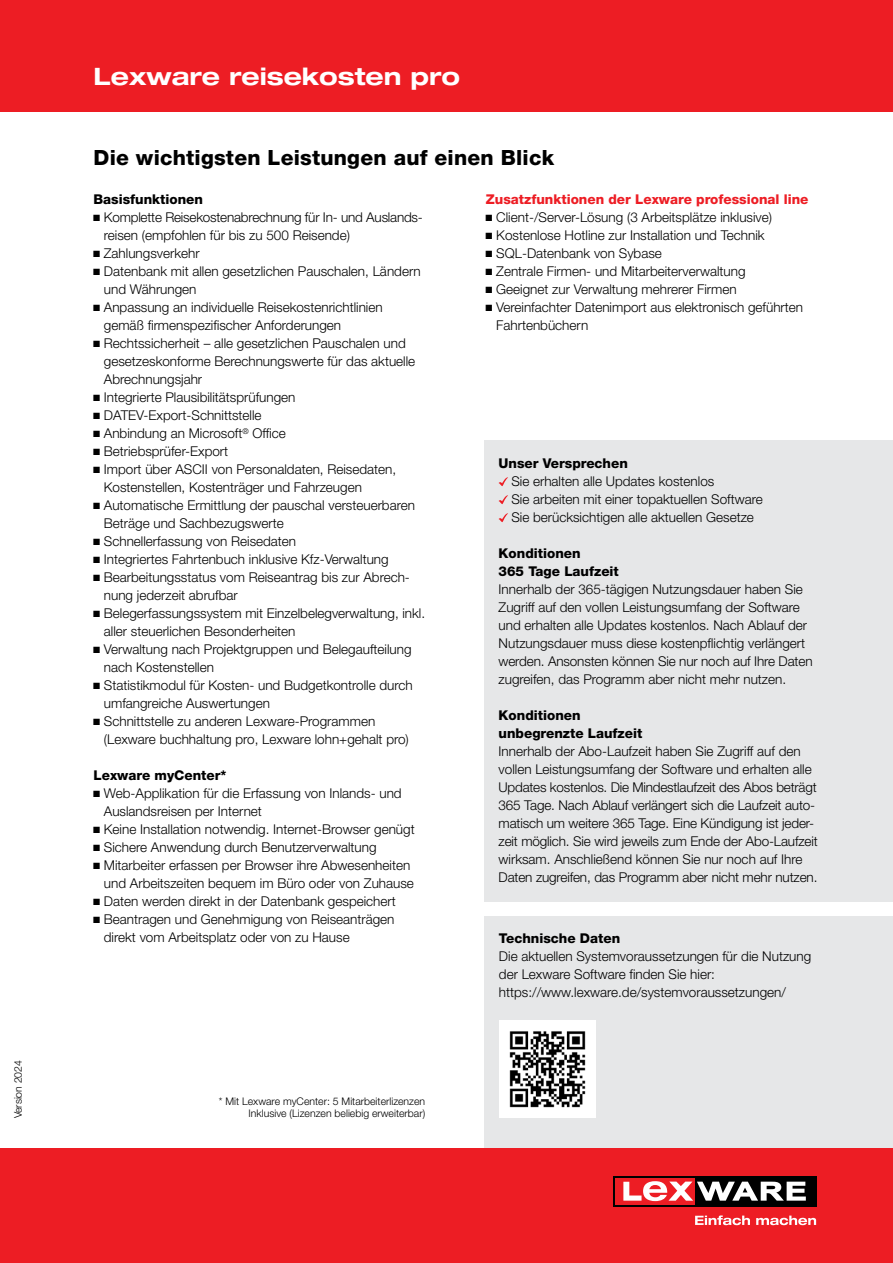
<style>
.page{position:relative;width:893px;height:1263px;background:#fff}
.page>*{position:absolute;margin:0;border:0;box-sizing:border-box;transform-origin:0 0}
.t1{font:700 expanded 24px "Helvetica Neue LT Std";color:#fff}
.t2{font:800 21px "Helvetica Neue LT Std";letter-spacing:.01em;color:#000}
.t3{font:300 13.5px/18px "Helvetica Neue LT Std";color:#000}
.t4{font:800 13.5px/18px "Helvetica Neue LT Std";color:#000}
.t5{font:800 13.5px "Helvetica Neue LT Std";color:#ed1d24}
.t6{font:300 10.5px/12.6px "Helvetica Neue LT Std";color:#000;text-align:right}
</style>
<div class="page">
<div style="left:485px;top:916px;width:408px;height:246px;background:#e6e7e8"></div>
<img style="left:499px;top:1021px;width:97px;height:96px">
<div style="left:485px;top:440px;width:408px;height:461px;background:#e6e7e8"></div>
<svg style="left:499px;top:477px;width:9px;height:9px"></svg>
<svg style="left:499px;top:495px;width:9px;height:9px"></svg>
<svg style="left:499px;top:513px;width:9px;height:9px"></svg>
<div style="left:0;top:1148px;width:893px;height:115px;background:#ed1d24"></div>
<div style="left:613px;top:1176px;width:203px;height:30px;background:#000"></div>
<div style="left:615px;top:1178px;width:80px;height:26px;background:#ed1d24"></div>
<svg style="left:623px;top:1181px;width:183px;height:20px"></svg>
<svg style="left:695px;top:1215px;width:55px;height:10px"></svg>
<svg style="left:756px;top:1215px;width:60px;height:10px"></svg>
<div style="left:0;top:0;width:893px;height:112px;background:#ed1d24"></div>
<p class="t6" style="left:11px;top:1118px;width:59px;rotate:-90deg">Version 2024</p>
<h1 class="t1" style="left:94px;top:62px;width:368px">Lexware reisekosten pro</h1>
<h2 class="t2" style="left:94px;top:145px;width:462px">Die wichtigsten Leistungen auf einen Blick</h2>
<p class="t4" style="left:94px;top:190px;width:111px">Basisfunktionen</p>
<p class="t3" style="left:104px;top:208px;width:321px;text-indent:-10px">■ Komplette Reisekostenabrechnung für In- und Auslands&shy;reisen (empfohlen für bis zu 500 Reisende)</p>
<p class="t3" style="left:94px;top:244px;width:108px">■ Zahlungsverkehr</p>
<p class="t3" style="left:104px;top:262px;width:318px;text-indent:-10px">■ Datenbank mit allen gesetzlichen Pauschalen, Ländern und Währungen</p>
<p class="t3" style="left:104px;top:298px;width:280px;text-indent:-10px">■ Anpassung an individuelle Reisekostenrichtlinien gemäß firmenspezifischer Anforderungen</p>
<p class="t3" style="left:104px;top:334px;width:313px;text-indent:-10px">■ Rechtssicherheit – alle gesetzlichen Pauschalen und gesetzeskonforme Berechnungswerte für das aktuelle<br>Abrechnungsjahr</p>
<p class="t3" style="left:94px;top:388px;width:203px">■ Integrierte Plausibilitätsprüfungen</p>
<p class="t3" style="left:94px;top:406px;width:169px">■ DATEV-Export-Schnittstelle</p>
<p class="t3" style="left:94px;top:424px;width:194px">■ Anbindung an Microsoft<sup>®</sup> Office</p>
<p class="t3" style="left:94px;top:442px;width:136px">■ Betriebsprüfer-Export</p>
<p class="t3" style="left:104px;top:460px;width:294px;text-indent:-10px">■ Import über ASCII von Personaldaten, Reisedaten,<br>Kostenstellen, Kostenträger und Fahrzeugen</p>
<p class="t3" style="left:104px;top:496px;width:313px;text-indent:-10px">■ Automatische Ermittlung der pauschal versteuerbaren<br>Beträge und Sachbezugswerte</p>
<p class="t3" style="left:94px;top:532px;width:204px">■ Schnellerfassung von Reisedaten</p>
<p class="t3" style="left:94px;top:550px;width:297px">■ Integriertes Fahrtenbuch inklusive Kfz-Verwaltung</p>
<p class="t3" style="left:104px;top:568px;width:308px;text-indent:-10px">■ Bearbeitungsstatus vom Reiseantrag bis zur Abrech&shy;nung jederzeit abrufbar</p>
<p class="t3" style="left:104px;top:604px;width:323px;text-indent:-10px">■ Belegerfassungssystem mit Einzelbelegverwaltung, inkl. aller steuerlichen Besonderheiten</p>
<p class="t3" style="left:104px;top:640px;width:309px;text-indent:-10px">■ Verwaltung nach Projektgruppen und Belegaufteilung nach Kostenstellen</p>
<p class="t3" style="left:104px;top:676px;width:310px;text-indent:-10px">■ Statistikmodul für Kosten- und Budgetkontrolle durch umfangreiche Auswertungen</p>
<p class="t3" style="left:104px;top:712px;width:306px;text-indent:-10px">■ Schnittstelle zu anderen Lexware-Programmen (Lexware buchhaltung pro, Lexware lohn+gehalt pro)</p>
<p class="t4" style="left:94px;top:767px;width:135px">Lexware myCenter*</p>
<p class="t3" style="left:104px;top:784px;width:299px;text-indent:-10px">■ Web-Applikation für die Erfassung von Inlands- und<br>Auslandsreisen per Internet</p>
<p class="t3" style="left:94px;top:820px;width:323px">■ Keine Installation notwendig. Internet-Browser genügt</p>
<p class="t3" style="left:94px;top:838px;width:284px">■ Sichere Anwendung durch Benutzerverwaltung</p>
<p class="t3" style="left:94px;top:856px;width:322px;text-align:right">■ Mitarbeiter erfassen per Browser ihre Abwesenheiten und Arbeitszeiten bequem im Büro oder von Zuhause</p>
<p class="t3" style="left:94px;top:892px;width:304px">■ Daten werden direkt in der Datenbank gespeichert</p>
<p class="t3" style="left:104px;top:910px;width:292px;text-indent:-10px">■ Beantragen und Genehmigung von Reiseanträgen direkt vom Arbeitsplatz oder von zu Hause</p>
<p class="t6" style="left:219px;top:1094px;width:208px">* Mit Lexware myCenter: 5 Mitarbeiterlizenzen<br>Inklusive (Lizenzen beliebig erweiterbar)</p>
<p class="t5" style="left:486px;top:191px;width:324px">Zusatzfunktionen der Lexware professional line</p>
<p class="t3" style="left:486px;top:208px;width:288px">■ Client-/Server-Lösung (3 Arbeitsplätze inklusive)</p>
<p class="t3" style="left:486px;top:226px;width:280px">■ Kostenlose Hotline zur Installation und Technik</p>
<p class="t3" style="left:486px;top:244px;width:177px">■ SQL-Datenbank von Sybase</p>
<p class="t3" style="left:486px;top:262px;width:261px">■ Zentrale Firmen- und Mitarbeiterverwaltung</p>
<p class="t3" style="left:486px;top:280px;width:252px">■ Geeignet zur Verwaltung mehrerer Firmen</p>
<p class="t3" style="left:496px;top:298px;width:308px;text-indent:-10px">■ Vereinfachter Datenimport aus elektronisch geführten<br>Fahrtenbüchern</p>
<p class="t4" style="left:499px;top:454px;width:131px">Unser Versprechen</p>
<p class="t3" style="left:511px;top:472px;width:253px">Sie erhalten alle Updates kostenlos<br>Sie arbeiten mit einer topaktuellen Software<br>Sie berücksichtigen alle aktuellen Gesetze</p>
<p class="t4" style="left:499px;top:544px;width:122px">Konditionen<br>365 Tage Laufzeit</p>
<p class="t3" style="left:499px;top:580px;width:315px">Innerhalb der 365-tägigen Nutzungsdauer haben Sie Zugriff auf den vollen Leistungsumfang der Software und erhalten alle Updates kostenlos. Nach Ablauf der Nutzungsdauer muss diese kostenpflichtig verlängert werden. Ansonsten können Sie nur noch auf Ihre Daten zugreifen, das Programm aber nicht mehr nutzen.</p>
<p class="t4" style="left:499px;top:706px;width:145px">Konditionen unbegrenzte Laufzeit</p>
<p class="t3" style="left:499px;top:742px;width:321px">Innerhalb der Abo-Laufzeit haben Sie Zugriff auf den vollen Leistungsumfang der Software und erhalten alle Updates kostenlos. Die Mindestlaufzeit des Abos beträgt 365 Tage. Nach Ablauf verlängert sich die Laufzeit auto&shy;matisch um weitere 365 Tage. Eine Kündigung ist jeder&shy;zeit möglich. Sie wird jeweils zum Ende der Abo-Laufzeit wirksam. Anschließend können Sie nur noch auf Ihre Daten zugreifen, das Programm aber nicht mehr nutzen.</p>
<p class="t4" style="left:499px;top:929px;width:123px">Technische Daten</p>
<p class="t3" style="left:499px;top:947px;width:314px">Die aktuellen Systemvoraussetzungen für die Nutzung der Lexware Software finden Sie hier: https://www.lexware.de/systemvoraussetzungen/</p>
</div>
